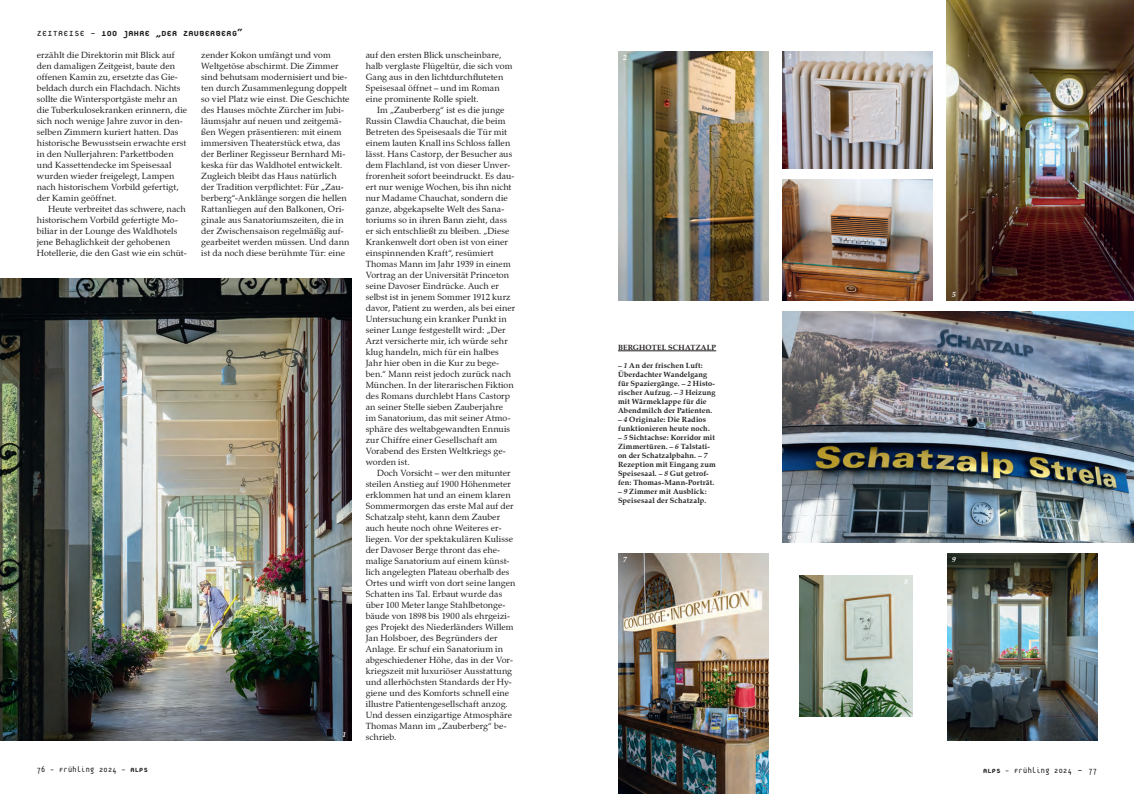
<style>
.page{position:relative;width:1134px;height:794px;background:#fff}
.page>*{position:absolute;margin:0;border:0;box-sizing:border-box;transform-origin:0 0}
.t1{font:800 11px "Platelet OT";letter-spacing:.03em;color:#231f20}
.t2{font:9px "Platelet OT";letter-spacing:.04em;color:#231f20}
.t3{font:8.8px/11px "Zapf Calligraphic 801 BT";letter-spacing:.01em;color:#231f20}
.t4{font:700 7.5px/9px "Zapf Calligraphic 801 BT";letter-spacing:.02em;color:#231f20}
.t5{font:italic 700 7.5px "Zapf Calligraphic 801 BT";color:#fff}
.s1{font-weight:400}
.s2{font-style:italic}
.s3{font-weight:800}
.s4{font-size:11px}
</style>
<div class="page">
<img style="left:947px;top:0;width:187px;height:300px">
<img style="left:0;top:278px;width:351px;height:462px">
<img style="left:782px;top:311px;width:352px;height:231px">
<hr style="left:618px;top:350px;width:98px;height:1px;background:#231f20">
<img style="left:618px;top:553px;width:150px;height:241px">
<img style="left:947px;top:553px;width:150px;height:187px">
<img style="left:799px;top:575px;width:114px;height:142px">
<img style="left:618px;top:51px;width:150px;height:249px">
<img style="left:782px;top:51px;width:151px;height:117px">
<img style="left:782px;top:179px;width:151px;height:121px">
<p class="t1" style="left:37px;top:29px;width:207px"><span class="s1">ZEITREISE –</span> 100 JAHRE „DER ZAUBERBERG“</p>
<p class="t3" style="left:37px;top:49px;width:152px">erzählt die Direktorin mit Blick auf den damaligen Zeitgeist, baute den offenen Kamin zu, ersetzte das Gie&shy;beldach durch ein Flachdach. Nichts sollte die Wintersportgäste mehr an die Tuberkulosekranken erinnern, die sich noch wenige Jahre zuvor in den&shy;selben Zimmern kuriert hatten. Das historische Bewusstsein erwachte erst in den Nullerjahren: Parkettboden und Kassettendecke im Speisesaal wurden wieder freigelegt, Lampen nach historischem Vorbild gefertigt, der Kamin geöffnet.</p>
<p class="t3" style="left:37px;top:203px;width:151px;text-indent:11px">Heute verbreitet das schwere, nach historischem Vorbild gefertigte Mo&shy;biliar in der Lounge des Waldhotels jene Behaglichkeit der gehobenen Hotellerie, die den Gast wie ein schüt-</p>
<p class="t3" style="left:201px;top:49px;width:150px">zender Kokon umfängt und vom Weltgetöse abschirmt. Die Zimmer sind behutsam modernisiert und bie&shy;ten durch Zusammenlegung doppelt so viel Platz wie einst. Die Geschichte des Hauses möchte Zürcher im Jubi&shy;läumsjahr auf neuen und zeitgemä&shy;ßen Wegen präsentieren: mit einem immersiven Theaterstück etwa, das der Berliner Regisseur Bernhard Mi&shy;keska für das Waldhotel entwickelt.<br>Zugleich bleibt das Haus natürlich der Tradition verpflichtet: Für „Zau&shy;berberg“-Anklänge sorgen die hellen Rattanliegen auf den Balkonen, Ori&shy;ginale aus Sanatoriumszeiten, die in der Zwischensaison regelmäßig auf&shy;gearbeitet werden müssen. Und dann ist da noch diese berühmte Tür: eine</p>
<p class="t3" style="left:366px;top:49px;width:148px">auf den ersten Blick unscheinbare, halb verglaste Flügeltür, die sich vom Gang aus in den lichtdurchfluteten Speisesaal öffnet – und im Roman eine prominente Rolle spielt.</p>
<p class="t3" style="left:366px;top:104px;width:151px;text-indent:11px">Im „Zauberberg“ ist es die junge Russin Clawdia Chauchat, die beim Betreten des Speisesaals die Tür mit einem lauten Knall ins Schloss fallen lässt. Hans Castorp, der Besucher aus dem Flachland, ist von dieser Unver&shy;frorenheit sofort beeindruckt. Es dau&shy;ert nur wenige Wochen, bis ihn nicht nur Madame Chauchat, sondern die ganze, abgekapselte Welt des Sana&shy;toriums so in ihren Bann zieht, dass er sich entschließt zu bleiben. „Diese Krankenwelt dort oben ist von einer einspinnenden Kraft“, resümiert Thomas Mann im Jahr 1939 in einem Vortrag an der Universität Princeton seine Davoser Eindrücke. Auch er selbst ist in jenem Sommer 1912 kurz davor, Patient zu werden, als bei einer Untersuchung ein kranker Punkt in seiner Lunge festgestellt wird: „Der Arzt versicherte mir, ich würde sehr klug handeln, mich für ein halbes Jahr hier oben in die Kur zu bege&shy;ben.“ Mann reist jedoch zurück nach München. In der literarischen Fiktion des Romans durchlebt Hans Castorp an seiner Stelle sieben Zauberjahre im Sanatorium, das mit seiner Atmo&shy;sphäre des weltabgewandten Ennuis zur Chiffre einer Gesellschaft am Vorabend des Ersten Weltkriegs ge&shy;worden ist.</p>
<p class="t3" style="left:366px;top:467px;width:151px;text-indent:11px">Doch Vorsicht – wer den mitunter steilen Anstieg auf 1900 Höhenmeter erklommen hat und an einem klaren Sommermorgen das erste Mal auf der Schatzalp steht, kann dem Zauber auch heute noch ohne Weiteres er&shy;liegen. Vor der spektakulären Kulisse der Davoser Berge thront das ehe&shy;malige Sanatorium auf einem künst&shy;lich angelegten Plateau oberhalb des Ortes und wirft von dort seine langen Schatten ins Tal. Erbaut wurde das über 100 Meter lange Stahlbetonge&shy;bäude von 1898 bis 1900 als ehrgeizi&shy;ges Projekt des Niederländers Willem Jan Holsboer, des Begründers der Anlage. Er schuf ein Sanatorium in abgeschiedener Höhe, das in der Vor&shy;kriegszeit mit luxuriöser Ausstattung und allerhöchsten Standards der Hy&shy;giene und des Komforts schnell eine illustre Patientengesellschaft anzog.<br>Und dessen einzigartige Atmosphäre Thomas Mann im „Zauberberg“ be&shy;schrieb.</p>
<p class="t5" style="left:343px;top:730px;width:5px">1</p>
<p class="t5" style="left:623px;top:52px;width:5px">2</p>
<p class="t5" style="left:788px;top:52px;width:5px">3</p>
<p class="t4" style="left:618px;top:343px;width:100px">BERGHOTEL SCHATZALP</p>
<p class="t4" style="left:618px;top:361px;width:99px">– <span class="s2">1</span> An der frischen Luft:<br>Überdachter Wandelgang für Spaziergänge. – <span class="s2">2</span> Histo&shy;rischer Aufzug. – <span class="s2">3</span> Heizung mit Wärmeklappe für die<br>Abendmilch der Patienten.</p>
<p class="t4" style="left:618px;top:415px;width:93px">– <span class="s2">4</span> Originale: Die Radios funktionieren heute noch.</p>
<p class="t4" style="left:618px;top:433px;width:99px">– <span class="s2">5</span> Sichtachse: Korridor mit<br>Zimmertüren. – <span class="s2">6</span> Talstati&shy;on der Schatzalpbahn. – <span class="s2">7<br></span>Rezeption mit Eingang zum<br>Speisesaal. – <span class="s2">8</span> Gut getrof&shy;fen: Thomas-Mann-Porträt.</p>
<p class="t4" style="left:618px;top:487px;width:90px">– <span class="s2">9</span> Zimmer mit Ausblick:<br>Speisesaal der Schatzalp.</p>
<p class="t5" style="left:623px;top:554px;width:5px">7</p>
<p class="t5" style="left:788px;top:290px;width:5px">4</p>
<p class="t5" style="left:952px;top:290px;width:5px">5</p>
<p class="t5" style="left:788px;top:532px;width:5px">6</p>
<p class="t5" style="left:904px;top:576px;width:5px">8</p>
<p class="t5" style="left:952px;top:554px;width:5px">9</p>
<p class="t2" style="left:37px;top:765px;width:113px">76 – Frühling 2024 – <span class="s3">ALPS</span></p>
<p class="t2" style="left:983px;top:766px;width:116px"><span class="s3">ALPS</span> – Frühling 2024 <span class="s4">–</span> 77</p>
</div>
